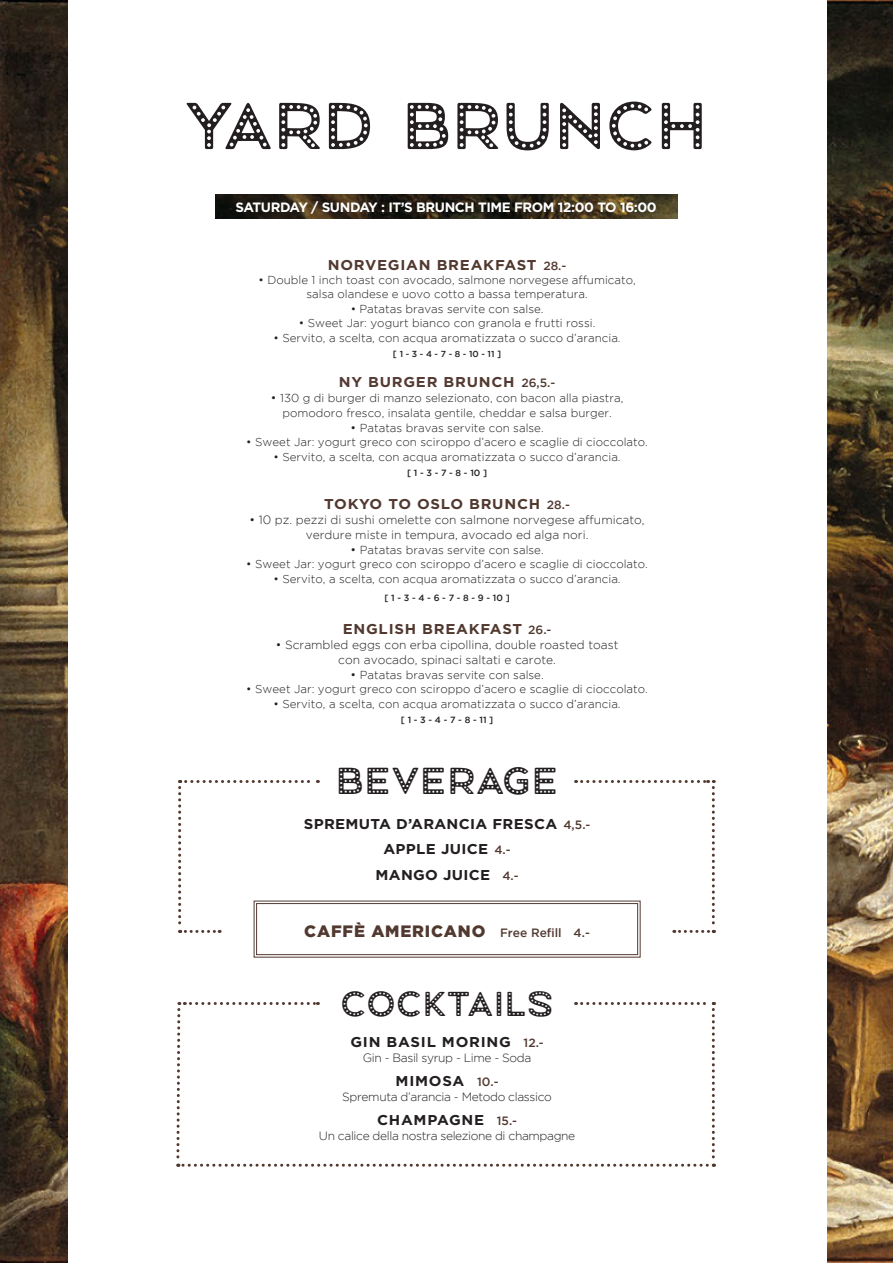
<style>
.page{position:relative;width:893px;height:1263px;background:#fff}
.page>*{position:absolute;margin:0;border:0;box-sizing:border-box;transform-origin:0 0}
.t1{font:66px "Mrs Onion Dotted";letter-spacing:-.06em;color:#231f20}
.t2{font:37.5px "Mrs Onion Dotted";letter-spacing:-.05em;color:#231f20}
.t3{font:34.5px "Mrs Onion Dotted";letter-spacing:-.05em;color:#231f20}
.t4{font:900 16.5px "Gotham";letter-spacing:.05em;color:#523930}
.t5{font:700 14.25px "Gotham";letter-spacing:.02em;color:#231f20;scale:1.05 1}
.t6{font:700 14.25px "Gotham";letter-spacing:.05em;color:#523930;scale:1.05 1}
.t7{font:700 14.25px "Gotham";letter-spacing:.05em;color:#231f20;scale:1.05 1}
.t8{font:700 14.25px "Gotham";letter-spacing:.05em;color:#533a32;scale:1.05 1}
.t9{font:700 13.5px "Gotham";letter-spacing:-.03em;color:#fff}
.t10{font:300 12px "Gotham";color:#231f20}
.t11{font:300 12px "Gotham";letter-spacing:-.03em;color:#231f20}
.t12{font:300 11.55px "Gotham";color:#231f20}
.t13{font:500 9px "Gotham";color:#231f20}
.t14{font:500 8.7px "Gotham";color:#231f20}
.s1{font-weight:500;font-size:12px}
.s2{font-size:9px}
.s3{font-size:12px}
.s4{font-weight:500;font-size:12px;color:#523930}
</style>
<div class="page">
<img style="left:0;top:0;width:893px;height:1263px">
<div style="left:68px;top:0;width:758px;height:1263px;background:#fff"></div>
<img style="left:216px;top:194px;width:461px;height:25px">
<svg style="left:178px;top:780px;width:537px;height:178px"></svg>
<svg style="left:176px;top:1002px;width:539px;height:165px"></svg>
<p class="t1" style="left:183px;top:88px;width:528px">YARD BRUNCH</p>
<p class="t9" style="left:236px;top:199px;width:423px">SATURDAY / SUNDAY : IT’S BRUNCH TIME FROM 12:00 TO 16:00</p>
<p class="t6" style="left:328px;top:255px;width:229px">NORVEGIAN BREAKFAST <span class="s1">28.-</span></p>
<p class="t12" style="left:258px;top:274px;width:379px">• Double 1 inch toast con avocado, salmone norvegese affumicato,</p>
<p class="t12" style="left:306px;top:288px;width:283px">salsa olandese e uovo cotto a bassa temperatura.</p>
<p class="t12" style="left:351px;top:302px;width:194px">• Patatas bravas servite con salse.</p>
<p class="t12" style="left:299px;top:317px;width:298px">• Sweet Jar: yogurt bianco con granola e frutti rossi.</p>
<p class="t12" style="left:274px;top:332px;width:348px">• Servito, a scelta, con acqua aromatizzata o succo d’arancia.</p>
<p class="t14" style="left:393px;top:349px;width:110px"><span class="s2">[</span> 1 - 3 - 4 - 7 - 8 - 10 - 11 <span class="s2">]</span></p>
<p class="t8" style="left:339px;top:373px;width:208px">NY BURGER BRUNCH <span class="s1">26,5.-</span></p>
<p class="t12" style="left:271px;top:392px;width:354px"><span class="s3">•</span> 130 g di burger di manzo selezionato, con bacon alla piastra,</p>
<p class="t12" style="left:283px;top:406px;width:331px">pomodoro fresco, insalata gentile, cheddar e salsa burger.</p>
<p class="t12" style="left:350px;top:421px;width:195px"><span class="s3">•</span> Patatas bravas servite con salse.</p>
<p class="t12" style="left:246px;top:436px;width:403px">• Sweet Jar: yogurt greco con sciroppo d’acero e scaglie di cioccolato.</p>
<p class="t12" style="left:274px;top:451px;width:348px">• Servito, a scelta, con acqua aromatizzata o succo d’arancia.</p>
<p class="t13" style="left:407px;top:468px;width:82px">[ 1 - 3 - 7 - 8 - 10 ]</p>
<p class="t6" style="left:324px;top:494px;width:235px">TOKYO TO OSLO BRUNCH <span class="s1">28.-</span></p>
<p class="t10" style="left:249px;top:513px;width:397px">• 10 pz. pezzi di sushi omelette con salmone norvegese affumicato,</p>
<p class="t10" style="left:306px;top:528px;width:284px">verdure miste in tempura, avocado ed alga nori.</p>
<p class="t12" style="left:350px;top:544px;width:195px"><span class="s3">•</span> Patatas bravas servite con salse.</p>
<p class="t12" style="left:246px;top:558px;width:403px">• Sweet Jar: yogurt greco con sciroppo d’acero e scaglie di cioccolato.</p>
<p class="t12" style="left:274px;top:572px;width:348px">• Servito, a scelta, con acqua aromatizzata o succo d’arancia.</p>
<p class="t13" style="left:384px;top:592px;width:127px">[ 1 - 3 - 4 - 6 - 7 - 8 - 9 - 10 ]</p>
<p class="t6" style="left:343px;top:619px;width:200px">ENGLISH BREAKFAST <span class="s1">26.-</span></p>
<p class="t10" style="left:276px;top:638px;width:344px">• Scrambled eggs con erba cipollina, double roasted toast</p>
<p class="t10" style="left:338px;top:653px;width:219px">con avocado, spinaci saltati e carote.</p>
<p class="t12" style="left:350px;top:668px;width:195px"><span class="s3">•</span> Patatas bravas servite con salse.</p>
<p class="t12" style="left:246px;top:683px;width:403px">• Sweet Jar: yogurt greco con sciroppo d’acero e scaglie di cioccolato.</p>
<p class="t12" style="left:274px;top:697px;width:348px">• Servito, a scelta, con acqua aromatizzata o succo d’arancia.</p>
<p class="t13" style="left:401px;top:714px;width:94px">[ 1 - 3 - 4 - 7 - 8 - 11 ]</p>
<p class="t2" style="left:335px;top:760px;width:226px">BEVERAGE</p>
<p class="t5" style="left:304px;top:814px;width:275px">SPREMUTA D’ARANCIA FRESCA <span class="s4">4,5.-</span></p>
<p class="t5" style="left:383px;top:840px;width:123px">APPLE JUICE <span class="s4">4.-</span></p>
<p class="t5" style="left:375px;top:865px;width:138px">MANGO JUICE <span class="s4">4.-</span></p>
<p class="t4" style="left:304px;top:919px;width:287px">CAFFÈ AMERICANO <span class="s1">Free Refill 4.-</span></p>
<p class="t3" style="left:340px;top:984px;width:216px">COCKTAILS</p>
<p class="t7" style="left:350px;top:1032px;width:186px">GIN BASIL MORING <span class="s4">12.-</span></p>
<p class="t11" style="left:363px;top:1051px;width:170px">Gin - Basil syrup - Lime - Soda</p>
<p class="t5" style="left:396px;top:1071px;width:100px">MIMOSA <span class="s4">10.-</span></p>
<p class="t11" style="left:342px;top:1090px;width:211px">Spremuta d’arancia - Metodo classico</p>
<p class="t7" style="left:377px;top:1110px;width:135px">CHAMPAGNE <span class="s4">15.-</span></p>
<p class="t11" style="left:319px;top:1129px;width:258px">Un calice della nostra selezione di champagne</p>
</div>
